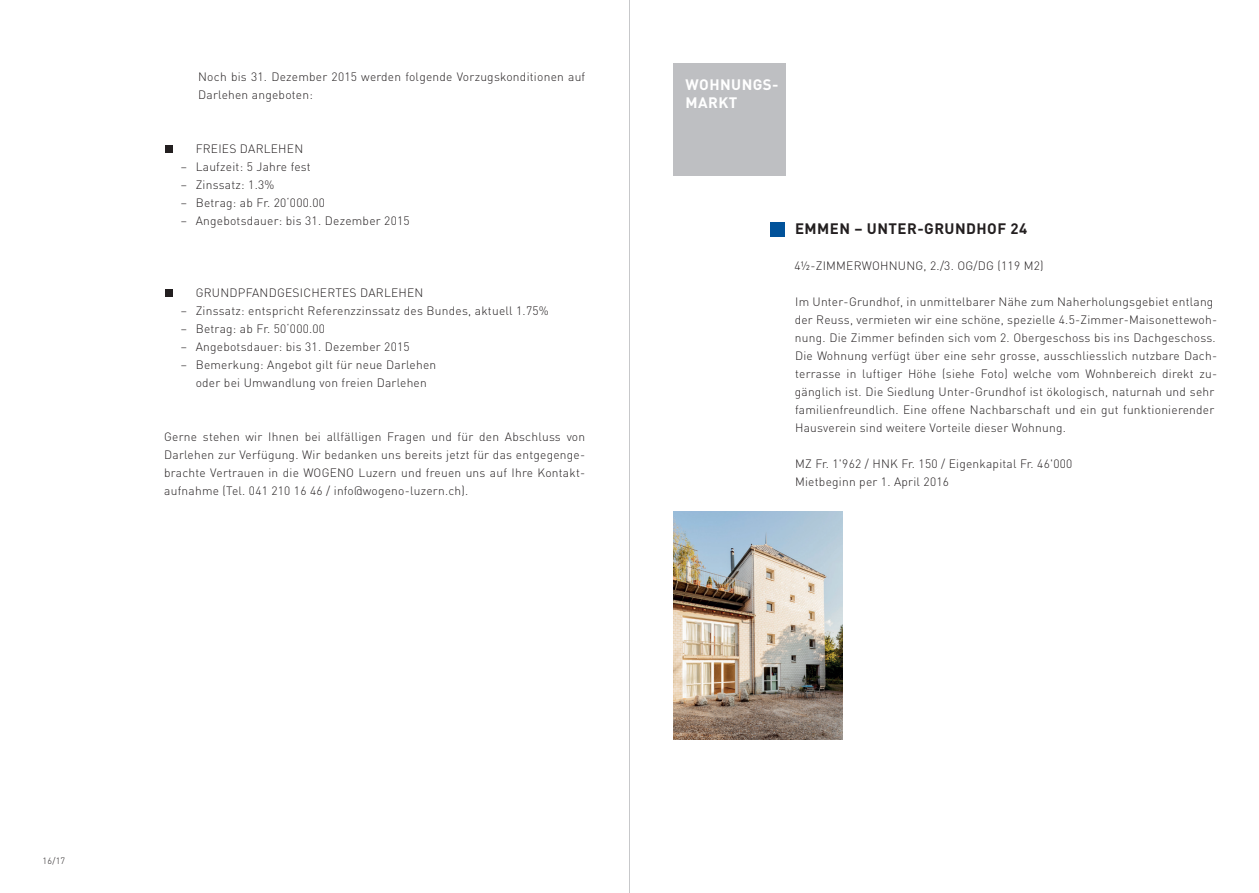
<style>
.page{position:relative;width:1259px;height:893px;background:#fff}
.page>*{position:absolute;margin:0;border:0;box-sizing:border-box;transform-origin:0 0}
.t1{font:700 15px "DIN";letter-spacing:.03em;color:#231f20}
.t2{font:700 15px/18px "DIN";letter-spacing:.03em;color:#fff}
.t3{font:300 12px/18px "DIN";letter-spacing:.02em;color:#231f20}
.t4{font:300 9px "DIN";color:#231f20}
</style>
<div class="page">
<hr style="left:629px;top:0;width:1px;height:893px;background:#c7c8ca">
<div style="left:165px;top:146px;width:8px;height:7px;background:#231f20"></div>
<div style="left:165px;top:290px;width:8px;height:7px;background:#231f20"></div>
<div style="left:674px;top:64px;width:112px;height:112px;background:#bebfc2"></div>
<div style="left:770px;top:222px;width:15px;height:15px;background:#01529a"></div>
<img style="left:674px;top:511px;width:168px;height:229px">
<p class="t3" style="left:198px;top:68px;width:388px">Noch bis 31. Dezember 2015 werden folgende Vorzugskonditionen auf<br>Darlehen angeboten:</p>
<p class="t3" style="left:196px;top:140px;width:109px">FREIES DARLEHEN</p>
<p class="t3" style="left:181px;top:158px;width:132px">– Laufzeit: 5 Jahre fest</p>
<p class="t3" style="left:181px;top:176px;width:95px">– Zinssatz: 1.3%</p>
<p class="t3" style="left:181px;top:194px;width:146px">– Betrag: ab Fr. 20‘000.00</p>
<p class="t3" style="left:181px;top:212px;width:230px">– Angebotsdauer: bis 31. Dezember 2015</p>
<p class="t3" style="left:196px;top:284px;width:229px">GRUNDPFANDGESICHERTES DARLEHEN</p>
<p class="t3" style="left:181px;top:302px;width:369px">– Zinssatz: entspricht Referenzzinssatz des Bundes, aktuell 1.75%</p>
<p class="t3" style="left:181px;top:320px;width:146px">– Betrag: ab Fr. 50‘000.00</p>
<p class="t3" style="left:181px;top:338px;width:230px">– Angebotsdauer: bis 31. Dezember 2015</p>
<p class="t3" style="left:181px;top:356px;width:257px;text-align:center">– Bemerkung: Angebot gilt für neue Darlehen oder bei Umwandlung von freien Darlehen</p>
<p class="t3" style="left:164px;top:428px;width:422px;text-align:justify">Gerne stehen wir Ihnen bei allfälligen Fragen und für den Abschluss von Darlehen zur Verfügung. Wir bedanken uns bereits jetzt für das entgegenge&shy;brachte Vertrauen in die WOGENO Luzern und freuen uns auf Ihre Kontakt&shy;aufnahme (Tel. 041 210 16 46 / info@wogeno-luzern.ch).</p>
<p class="t2" style="left:685px;top:75px;width:95px">WOHNUNGS-<br>MARKT</p>
<p class="t1" style="left:795px;top:219px;width:234px">EMMEN – UNTER-GRUNDHOF 24</p>
<p class="t3" style="left:794px;top:257px;width:251px">4½-ZIMMERWOHNUNG, 2./3. OG/DG (119 M2)</p>
<p class="t3" style="left:794px;top:293px;width:424px">Im Unter-Grundhof, in unmittelbarer Nähe zum Naherholungsgebiet entlang der Reuss, vermieten wir eine schöne, spezielle 4.5-Zimmer-Maisonettewoh&shy;nung. Die Zimmer befinden sich vom 2. Obergeschoss bis ins Dachgeschoss.<br>Die Wohnung verfügt über eine sehr grosse, ausschliesslich nutzbare Dach&shy;terrasse in luftiger Höhe (siehe Foto) welche vom Wohnbereich direkt zu&shy;gänglich ist. Die Siedlung Unter-Grundhof ist ökologisch, naturnah und sehr familienfreundlich. Eine offene Nachbarschaft und ein gut funktionierender Hausverein sind weitere Vorteile dieser Wohnung.</p>
<p class="t3" style="left:795px;top:455px;width:279px">MZ Fr. 1'962 / HNK Fr. 150 / Eigenkapital Fr. 46'000<br>Mietbeginn per 1. April 2016</p>
<p class="t4" style="left:43px;top:855px;width:24px">16 /17</p>
</div>
